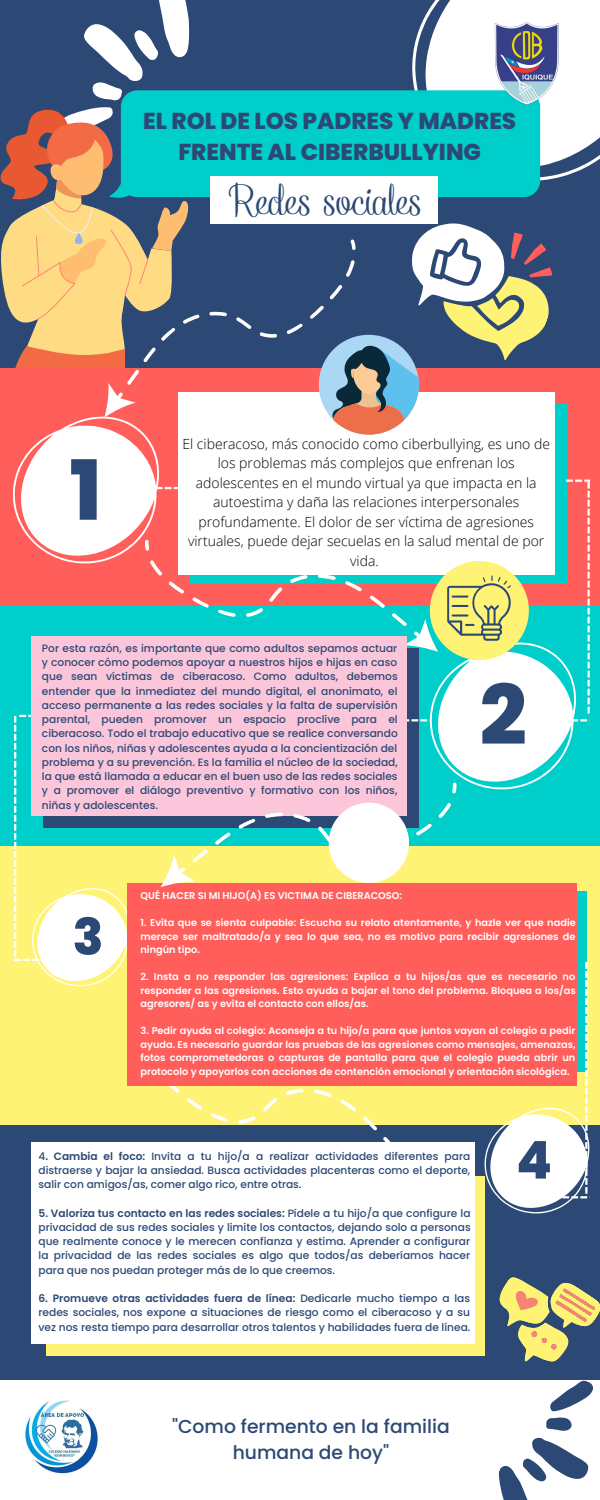
<style>
.page{position:relative;width:600px;height:1500px;background:#2c4975}
.page>*{position:absolute;margin:0;border:0;box-sizing:border-box;transform-origin:0 0}
.t1{font:800 82.8px "Poppins";color:#2c4975}
.t2{font:800 52px "Poppins";color:#2c4975}
.t3{font:800 50.6px "Poppins";color:#2c4975}
.t4{font:46.9px "Rhyme TH";color:#2c4975}
.t5{font:800 23px/31.5px "Poppins";color:#2c4975;text-align:center}
.t6{font:500 18.7px/25.5px "Poppins";color:#2c4975;text-align:center}
.t7{font:300 14px/19.5px "Open Sans";color:#000;text-align:center}
.t8{font:500 10.6px/14.2px "Poppins";color:#2c4975;text-align:justify}
.t9{font:600 9.8px/13.5px "Poppins";color:#fff;text-align:justify}
.s1{font-weight:600}
</style>
<div class="page">
<svg style="left:0;top:0;width:190px;height:369px"></svg>
<div style="left:0;top:592px;width:600px;height:260px;background:#00cecb"></div>
<div style="left:0;top:369px;width:600px;height:236px;background:#ff5e5b"></div>
<svg style="left:412px;top:0;width:188px;height:181px"></svg>
<div style="left:109px;top:90px;width:431px;height:108px;background:#00cecb"></div>
<div style="left:210px;top:176px;width:228px;height:48px;background:#fff"></div>
<svg style="left:117px;top:216px;width:202px;height:172px"></svg>
<div style="left:0;top:847px;width:600px;height:278px;background:#fff376"></div>
<div style="left:0;top:1381px;width:600px;height:119px;background:#fff"></div>
<svg style="left:139px;top:1085px;width:266px;height:57px"></svg>
<svg style="left:391px;top:1141px;width:14px;height:1px"></svg>
<div style="left:178px;top:392px;width:376px;height:183px;background:#fff"></div>
<svg style="left:13px;top:377px;width:207px;height:186px"></svg>
<svg style="left:142px;top:508px;width:207px;height:109px"></svg>
<div style="left:31px;top:636px;width:376px;height:180px;background:#fbc6da"></div>
<div style="left:46px;top:1176px;width:439px;height:180px;background:#fff376"></div>
<div style="left:31px;top:1142px;width:443px;height:201px;background:#fff"></div>
<svg style="left:14px;top:715px;width:116px;height:271px"></svg>
<div style="left:127px;top:883px;width:450px;height:202px;background:#ff5e5b"></div>
<svg style="left:186px;top:794px;width:273px;height:89px"></svg>
<svg style="left:160px;top:851px;width:36px;height:36px"></svg>
<svg style="left:485px;top:961px;width:105px;height:252px"></svg>
<svg style="left:349px;top:480px;width:241px;height:314px"></svg>
<div style="left:329px;top:803px;width:80px;height:80px;background:#fff;border-radius:50%"></div>
<svg style="left:319px;top:223px;width:242px;height:212px"></svg>
<svg style="left:476px;top:1277px;width:124px;height:223px"></svg>
<img style="left:494px;top:22px;width:65px;height:83px">
<img style="left:25px;top:1400px;width:73px;height:74px">
<h3 class="t5" style="left:143px;top:105px;width:375px">EL ROL DE LOS PADRES Y MADRES<br>FRENTE AL CIBERBULLYING</h3>
<h3 class="t4" style="left:228px;top:180px;width:195px">Redes sociales</h3>
<h1 class="t1" style="left:70px;top:433px;width:34px">1</h1>
<p class="t7" style="left:182px;top:434px;width:369px">El ciberacoso, más conocido como ciberbullying, es uno de los problemas más complejos que enfrenan los adolescentes en el mundo virtual ya que impacta en la autoestima y daña las relaciones interpersonales profundamente. El dolor de ser víctima de agresiones virtuales, puede dejar secuelas en la salud mental de por vida.</p>
<p class="t8" style="left:42px;top:641px;width:357px">Por esta razón, es importante que como adultos sepamos actuar y conocer cómo podemos apoyar a nuestros hijos e hijas en caso que sean víctimas de ciberacoso. Como adultos, debemos entender que la inmediatez del mundo digital, el anonimato, el acceso permanente a las redes sociales y la falta de supervisión parental, pueden promover un espacio proclive para el ciberacoso. Todo el trabajo educativo que se realice conversando con los niños, niñas y adolescentes ayuda a la concientización del problema y a su prevención. Es la familia el núcleo de la sociedad, la que está llamada a educar en el buen uso de las redes sociales y a promover el diálogo preventivo y formativo con los niños, niñas y adolescentes.</p>
<h1 class="t1" style="left:480px;top:657px;width:49px">2</h1>
<h3 class="t3" style="left:73px;top:902px;width:32px">3</h3>
<p class="t9" style="left:141px;top:889px;width:263px">QUÉ HACER SI MI HIJO(A) ES VICTIMA DE CIBERACOSO:</p>
<p class="t9" style="left:141px;top:916px;width:437px">1. Evita que se sienta culpable: Escucha su relato atentamente, y hazle ver que nadie merece ser maltratado/a y sea lo que sea, no es motivo para recibir agresiones de ningún tipo.</p>
<p class="t9" style="left:141px;top:970px;width:437px">2. Insta a no responder las agresiones: Explica a tu hijos/as que es necesario no responder a las agresiones. Esto ayuda a bajar el tono del problema. Bloquea a los/as agresores/ as y evita el contacto con ellos/as.</p>
<p class="t9" style="left:141px;top:1024px;width:437px">3. Pedir ayuda al colegio: Aconseja a tu hijo/a para que juntos vayan al colegio a pedir ayuda. Es necesario guardar las pruebas de las agresiones como mensajes, amenazas, fotos comprometedoras o capturas de pantalla para que el colegio pueda abrir un protocolo y apoyarlos con acciones de contención emocional y orientación sicológica.</p>
<p class="t8" style="left:39px;top:1149px;width:433px">4<span class="s1">. Cambia el foco:</span> Invita a tu hijo/a a realizar actividades diferentes para distraerse y bajar la ansiedad. Busca actividades placenteras como el deporte, salir con amigos/as, comer algo rico, entre otras.</p>
<p class="t8" style="left:39px;top:1206px;width:434px"><span class="s1">5. Valoriza tus contacto en las redes sociales:</span> Pídele a tu hijo/a que configure la privacidad de sus redes sociales y limite los contactos, dejando solo a personas que realmente conoce y le merecen confianza y estima. Aprender a configurar la privacidad de las redes sociales es algo que todos/as deberíamos hacer para que nos puedan proteger más de lo que creemos.</p>
<p class="t8" style="left:39px;top:1291px;width:433px"><span class="s1">6. Promueve otras actividades fuera de línea:</span> Dedicarle mucho tiempo a las redes sociales, nos expone a situaciones de riesgo como el ciberacoso y a su vez nos resta tiempo para desarrollar otros talentos y habilidades fuera de línea.</p>
<h3 class="t6" style="left:172px;top:1414px;width:279px">"Como fermento en la familia humana de hoy"</h3>
<h2 class="t2" style="left:516px;top:1124px;width:37px">4</h2>
</div>
